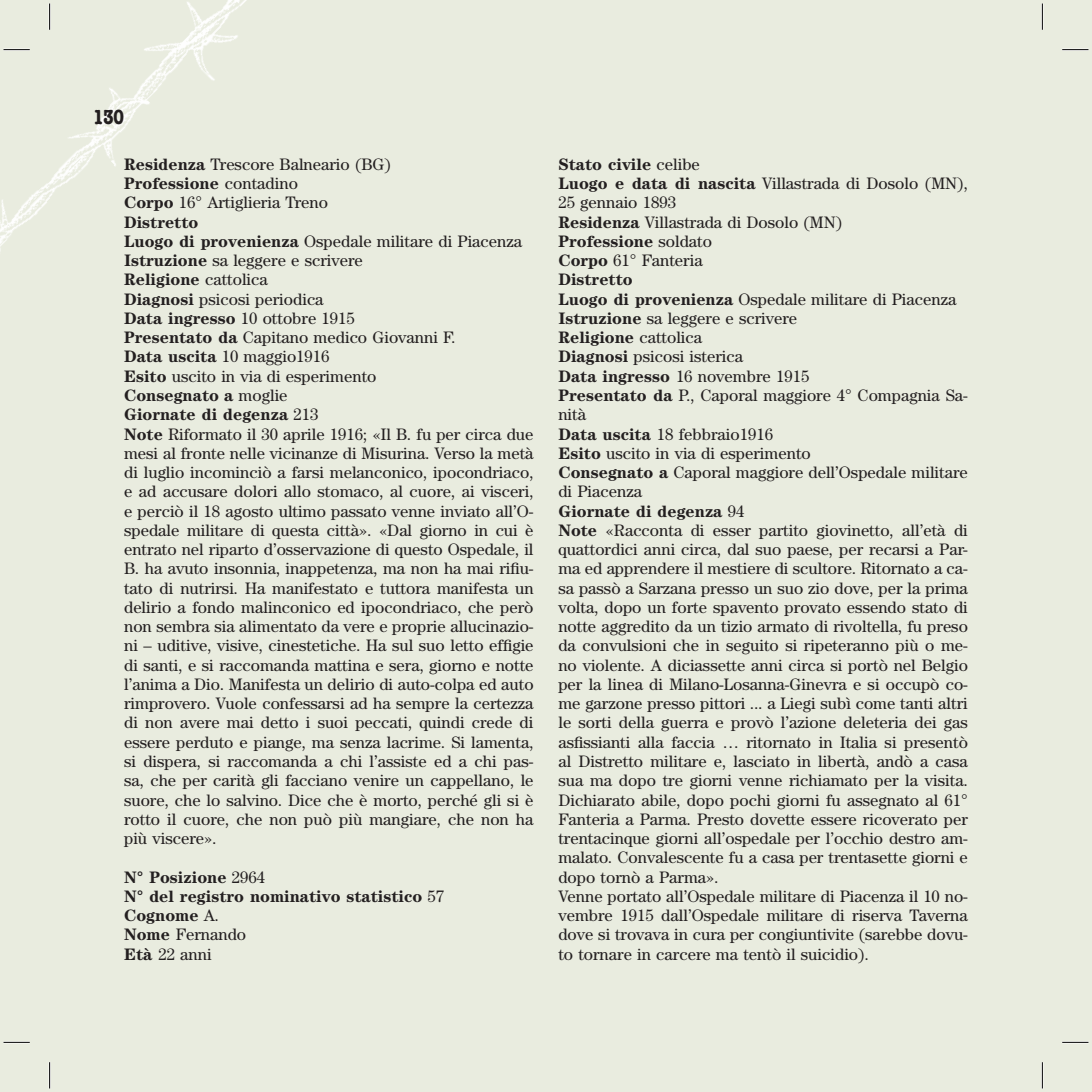
<style>
.page{position:relative;width:1092px;height:1092px;background:#fff}
.page>*{position:absolute;margin:0;border:0;box-sizing:border-box;transform-origin:0 0}
.t1{font:700 condensed 21px "American Typewriter";color:#231f20}
.t2{font:16.62px/19.2px "Century";color:#231f20}
.t3{font:700 16.62px/19.2px "Century";color:#231f20}
.s1{font-weight:700}
.s2{font-weight:400}
</style>
<div class="page">
<div style="left:0;top:0;width:1042px;height:1091px;background:#e9ecdf"></div>
<div style="left:1042px;top:0;width:49px;height:1091px;background:#e9ecdf"></div>
<hr style="left:4px;top:49px;width:26px;height:2px;background:#fff">
<hr style="left:1062px;top:49px;width:26px;height:2px;background:#fff">
<hr style="left:4px;top:1041px;width:26px;height:2px;background:#fff">
<hr style="left:1062px;top:1041px;width:26px;height:2px;background:#fff">
<hr style="left:49px;top:4px;width:2px;height:26px;background:#fff">
<hr style="left:49px;top:1062px;width:2px;height:26px;background:#fff">
<hr style="left:1041px;top:4px;width:2px;height:26px;background:#fff">
<hr style="left:1041px;top:1062px;width:2px;height:26px;background:#fff">
<svg style="left:4px;top:49px;width:26px;height:1px"></svg>
<svg style="left:1062px;top:49px;width:26px;height:1px"></svg>
<svg style="left:4px;top:1041px;width:26px;height:1px"></svg>
<svg style="left:1062px;top:1041px;width:26px;height:1px"></svg>
<svg style="left:49px;top:4px;width:1px;height:26px"></svg>
<svg style="left:49px;top:1062px;width:1px;height:26px"></svg>
<svg style="left:1041px;top:4px;width:1px;height:26px"></svg>
<svg style="left:1041px;top:1062px;width:1px;height:26px"></svg>
<p class="t1" style="left:93px;top:100px;width:32px">130</p>
<p class="t2" style="left:124px;top:154px;width:411px"><span class="s1">Residenza</span> Trescore Balneario (BG)<br><span class="s1">Professione</span> contadino<br><span class="s1">Corpo</span> 16° Artiglieria Treno<br><span class="s1">Distretto<br>Luogo di provenienza</span> Ospedale militare di Piacenza <span class="s1">Istruzione</span> sa leggere e scrivere<br><span class="s1">Religione</span> cattolica<br><span class="s1">Diagnosi</span> psicosi periodica<br><span class="s1">Data ingresso</span> 10 ottobre 1915<br><span class="s1">Presentato da</span> Capitano medico Giovanni F.<br><span class="s1">Data uscita</span> 10 maggio1916<br><span class="s1">Esito</span> uscito in via di esperimento<br><span class="s1">Consegnato a</span> moglie<br><span class="s1">Giornate di degenza</span> 213<br><span class="s1">Note</span> Riformato il 30 aprile 1916; «Il B. fu per circa due mesi al fronte nelle vicinanze di Misurina. Verso la metà di luglio incominciò a farsi melanconico, ipocondriaco, e ad accusare dolori allo stomaco, al cuore, ai visceri, e perciò il 18 agosto ultimo passato venne inviato all’O&shy;spedale militare di questa città». «Dal giorno in cui è entrato nel riparto d’osservazione di questo Ospedale, il B. ha avuto insonnia, inappetenza, ma non ha mai rifiu&shy;tato di nutrirsi. Ha manifestato e tuttora manifesta un delirio a fondo malinconico ed ipocondriaco, che però non sembra sia alimentato da vere e proprie allucinazio&shy;ni – uditive, visive, cinestetiche. Ha sul suo letto effigie di santi, e si raccomanda mattina e sera, giorno e notte l’anima a Dio. Manifesta un delirio di auto-colpa ed auto rimprovero. Vuole confessarsi ad ha sempre la certezza di non avere mai detto i suoi peccati, quindi crede di essere perduto e piange, ma senza lacrime. Si lamenta, si dispera, si raccomanda a chi l’assiste ed a chi pas&shy;sa, che per carità gli facciano venire un cappellano, le suore, che lo salvino. Dice che è morto, perché gli si è rotto il cuore, che non può più mangiare, che non ha più viscere».</p>
<p class="t3" style="left:124px;top:866px;width:321px">N° Posizione <span class="s2">2964<br></span>N° del registro nominativo statistico <span class="s2">57<br></span>Cognome <span class="s2">A.<br></span>Nome <span class="s2">Fernando<br></span>Età <span class="s2">22 anni</span></p>
<p class="t2" style="left:558px;top:154px;width:411px"><span class="s1">Stato civile</span> celibe<br><span class="s1">Luogo e data di nascita</span> Villastrada di Dosolo (MN), 25 gennaio 1893<br><span class="s1">Residenza</span> Villastrada di Dosolo (MN)<br><span class="s1">Professione</span> soldato<br><span class="s1">Corpo</span> 61° Fanteria<br><span class="s1">Distretto<br>Luogo di provenienza</span> Ospedale militare di Piacenza <span class="s1">Istruzione</span> sa leggere e scrivere<br><span class="s1">Religione</span> cattolica<br><span class="s1">Diagnosi</span> psicosi isterica<br><span class="s1">Data ingresso</span> 16 novembre 1915<br><span class="s1">Presentato da</span> P., Caporal maggiore 4° Compagnia Sa&shy;nità<br><span class="s1">Data uscita</span> 18 febbraio1916<br><span class="s1">Esito</span> uscito in via di esperimento<br><span class="s1">Consegnato a</span> Caporal maggiore dell’Ospedale militare di Piacenza<br><span class="s1">Giornate di degenza</span> 94<br><span class="s1">Note</span> «Racconta di esser partito giovinetto, all’età di quattordici anni circa, dal suo paese, per recarsi a Par&shy;ma ed apprendere il mestiere di scultore. Ritornato a ca&shy;sa passò a Sarzana presso un suo zio dove, per la prima volta, dopo un forte spavento provato essendo stato di notte aggredito da un tizio armato di rivoltella, fu preso da convulsioni che in seguito si ripeteranno più o me&shy;no violente. A diciassette anni circa si portò nel Belgio per la linea di Milano-Losanna-Ginevra e si occupò co&shy;me garzone presso pittori ... a Liegi subì come tanti altri le sorti della guerra e provò l’azione deleteria dei gas asfissianti alla faccia … ritornato in Italia si presentò al Distretto militare e, lasciato in libertà, andò a casa sua ma dopo tre giorni venne richiamato per la visita.<br>Dichiarato abile, dopo pochi giorni fu assegnato al 61° Fanteria a Parma. Presto dovette essere ricoverato per trentacinque giorni all’ospedale per l’occhio destro am&shy;malato. Convalescente fu a casa per trentasette giorni e dopo tornò a Parma».<br>Venne portato all’Ospedale militare di Piacenza il 10 no&shy;vembre 1915 dall’Ospedale militare di riserva Taverna dove si trovava in cura per congiuntivite (sarebbe dovu&shy;to tornare in carcere ma tentò il suicidio).</p>
</div>
